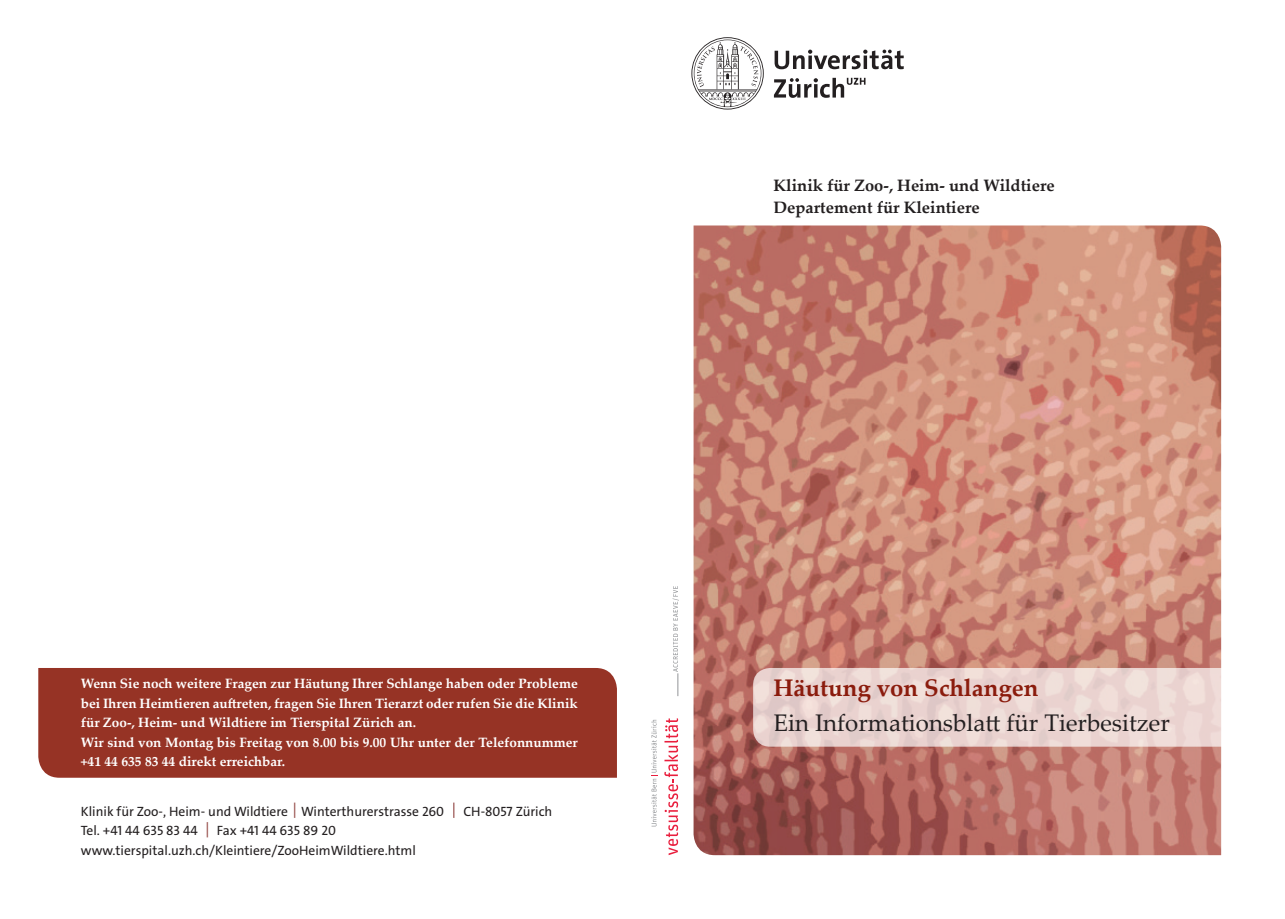
<style>
.page{position:relative;width:1285px;height:919px;background:#fff}
.page>*{position:absolute;margin:0;border:0;box-sizing:border-box;transform-origin:0 0}
.Titel{font:24px "Palatino Linotype";color:#231f20}
.Titel-2{font:700 24px "Palatino Linotype";color:#8b1c0d}
.UZH_Einheit_Autor{font:700 16.5px "Palatino Linotype";color:#231f20}
.Lauftext{font:700 13.5px/19.5px "Palatino Linotype";color:#fff;text-align:justify}
.Zwischentitel{font:13.5px "The Sans LP5 Plain";color:#231f20}
</style>
<div class="page">
<img style="left:693px;top:225px;width:527px;height:630px">
<svg style="left:691px;top:37px;width:212px;height:72px"></svg>
<div style="left:38px;top:668px;width:579px;height:109px;background:#963325"></div>
<svg style="left:294px;top:802px;width:1px;height:15px"></svg>
<svg style="left:453px;top:802px;width:1px;height:15px"></svg>
<svg style="left:206px;top:822px;width:2px;height:15px"></svg>
<svg style="left:664px;top:718px;width:14px;height:137px"></svg>
<svg style="left:651px;top:719px;width:6px;height:107px"></svg>
<svg style="left:672px;top:586px;width:6px;height:110px"></svg>
<svg style="left:753px;top:668px;width:468px;height:78px;background:#ead4d0"></svg>
<p class="Lauftext" style="left:81px;top:673px;width:498px">Wenn Sie noch weitere Fragen zur Häutung Ihrer Schlange haben oder Probleme bei Ihren Heimtieren auftreten, fragen Sie Ihren Tierarzt oder rufen Sie die Klinik für Zoo-, Heim- und Wildtiere im Tierspital Zürich an.</p>
<p class="Lauftext" style="left:81px;top:731px;width:498px">Wir sind von Montag bis Freitag von 8.00 bis 9.00 Uhr unter der Telefonnummer +41 44 635 83 44 direkt erreichbar.</p>
<p class="Zwischentitel" style="left:81px;top:802px;width:365px">Klinik für Zoo-, Heim- und Wildtiere Winterthurerstrasse 260</p>
<p class="Zwischentitel" style="left:463px;top:802px;width:90px">CH-8057 Zürich</p>
<p class="Zwischentitel" style="left:81px;top:821px;width:118px">Tel. +41 44 635 83 44</p>
<p class="Zwischentitel" style="left:217px;top:821px;width:120px">Fax +41 44 635 89 20</p>
<p class="Zwischentitel" style="left:81px;top:841px;width:336px">www.tierspital.uzh.ch/Kleintiere/ZooHeimWildtiere.html</p>
<p class="UZH_Einheit_Autor" style="left:773px;top:173px;width:282px">Klinik für Zoo-, Heim- und Wildtiere</p>
<p class="UZH_Einheit_Autor" style="left:773px;top:196px;width:208px">Departement für Kleintiere</p>
<p class="Titel-2" style="left:773px;top:670px;width:266px">Häutung von Schlangen</p>
<p class="Titel" style="left:773px;top:705px;width:398px">Ein Informationsblatt für Tierbesitzer</p>
</div>
